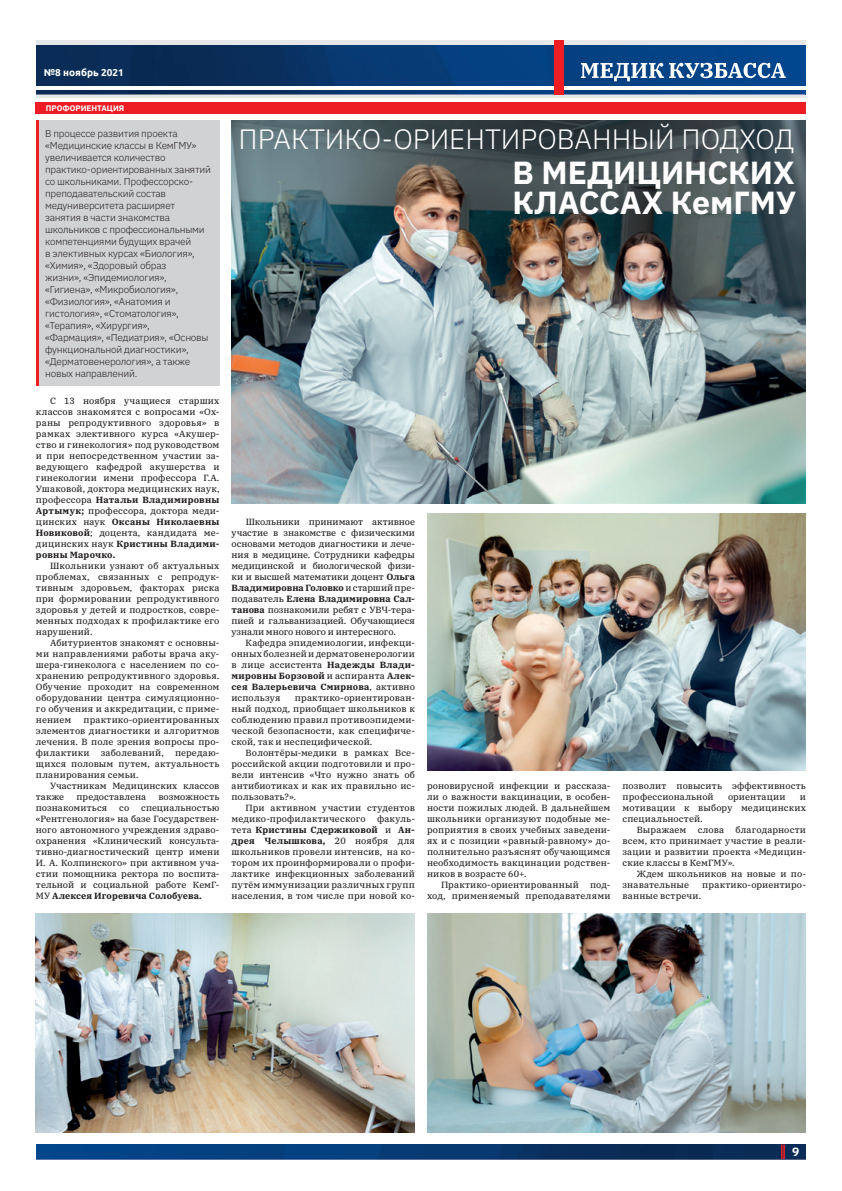
<style>
.page{position:relative;width:842px;height:1191px;background:#fff}
.page>*{position:absolute;margin:0;border:0;box-sizing:border-box;transform-origin:0 0}
.t1{font:700 32px/30px "IBM Plex Sans";color:#fff}
.t2{font:300 28px "IBM Plex Sans";color:#fff}
.t3{font:700 12px "IBM Plex Sans";color:#fff}
.t4{font:300 10px/12px "IBM Plex Sans";letter-spacing:-.02em;color:#231f20}
.t5{font:700 10px "Ubuntu";color:#fff}
.t6{font:9px/11px "IBM Plex Serif Text";letter-spacing:.015em;color:#231f20;text-align:justify}
.t7{font:700 9px/11px "IBM Plex Serif";letter-spacing:.02em;color:#231f20}
.t8{font:700 8px "IBM Plex Sans";color:#fff}
.s1{font-family:"IBM Plex Serif Text";font-weight:400}
.s2{font-family:"IBM Plex Serif";font-weight:700}
</style>
<div class="page">
<img style="left:36px;top:1144px;width:769px;height:15px">
<svg style="left:781px;top:1144px;width:4px;height:15px"></svg>
<svg style="left:36px;top:40px;width:770px;height:57px;background:#d5d9df"></svg>
<img style="left:36px;top:45px;width:768px;height:49px">
<hr style="left:36px;top:86px;width:770px;height:4px;background:#fff">
<svg style="left:581px;top:63px;width:205px;height:18px"></svg>
<div style="left:554px;top:40px;width:10px;height:55px;background:#ee1d23"></div>
<div style="left:36px;top:102px;width:770px;height:11px;background:#ee1d23"></div>
<div style="left:36px;top:121px;width:183px;height:265px;background:#d1d2d4"></div>
<hr style="left:36px;top:121px;width:3px;height:265px;background:#ee1d23">
<img style="left:231px;top:121px;width:575px;height:383px">
<img style="left:427px;top:513px;width:379px;height:257px">
<img style="left:36px;top:913px;width:379px;height:219px">
<img style="left:427px;top:913px;width:379px;height:219px">
<p class="t5" style="left:44px;top:66px;width:81px">№8 ноябрь 2021</p>
<p class="t8" style="left:46px;top:102px;width:80px">ПРОФОРИЕНТАЦИЯ</p>
<p class="t4" style="left:45px;top:126px;width:167px">В процессе развития проекта «Медицинские классы в КемГМУ» увеличивается количество практико-ориентированных занятий со школьниками. Профессорско&shy;преподавательский состав медуниверситета расширяет занятия в части знакомства школьников с профессиональными компетенциями будущих врачей<br>в элективных курсах «Биология», «Химия», «Здоровый образ<br>жизни», «Эпидемиология», «Гигиена», «Микробиология», «Физиология», «Анатомия и гистология», «Стоматология», «Терапия», «Хирургия», «Фармация», «Педиатрия», «Основы функциональной диагностики», «Дерматовенерология», а также новых направлений.</p>
<p class="t6" style="left:36px;top:394px;width:185px;text-indent:14px">С 13 ноября учащиеся старших классов знакомятся с вопросами «Ох&shy;раны репродуктивного здоровья» в рамках элективного курса «Акушер&shy;ство и гинекология» под руководством и при непосредственном участии за&shy;ведующего кафедрой акушерства и гинекологии имени профессора Г.А.<br>Ушаковой, доктора медицинских наук,</p>
<p class="t7" style="left:36px;top:493px;width:185px"><span class="s1">профессора</span> Натальи Владимировны</p>
<p class="t6" style="left:36px;top:504px;width:185px"><span class="s2">Артымук;</span> профессора, доктора меди-</p>
<p class="t7" style="left:36px;top:515px;width:185px"><span class="s1">цинских наук</span> Оксаны Николаевны</p>
<p class="t6" style="left:36px;top:526px;width:185px"><span class="s2">Новиковой</span>; доцента, кандидата ме-</p>
<p class="t7" style="left:36px;top:537px;width:185px"><span class="s1">дицинских наук</span> Кристины Владими&shy;ровны Марочко.</p>
<p class="t6" style="left:36px;top:559px;width:185px;text-indent:14px">Школьники узнают об актуальных проблемах, связанных с репродук&shy;тивным здоровьем, факторах риска при формировании репродуктивного здоровья у детей и подростков, совре&shy;менных подходах к профилактике его нарушений.</p>
<p class="t6" style="left:36px;top:636px;width:185px;text-indent:14px">Абитуриентов знакомят с основны&shy;ми направлениями работы врача аку&shy;шера-гинеколога с населением по со&shy;хранению репродуктивного здоровья.<br>Обучение проходит на современном оборудовании центра симуляционно&shy;го обучения и аккредитации, с приме&shy;нением</p>
<p class="t6" style="left:36px;top:713px;width:185px;text-indent:48px">практико-ориентированных элементов диагностики и алгоритмов лечения. В поле зрения вопросы про&shy;филактики заболеваний, передаю&shy;щихся половым путем, актуальность планирования семьи.</p>
<p class="t6" style="left:36px;top:779px;width:185px;text-indent:14px">Участникам Медицинских классов также</p>
<p class="t6" style="left:76px;top:790px;width:71px">предоставлена</p>
<p class="t6" style="left:158px;top:790px;width:63px">возможность</p>
<p class="t6" style="left:36px;top:801px;width:73px">познакомиться</p>
<p class="t6" style="left:119px;top:801px;width:12px">со</p>
<p class="t6" style="left:36px;top:801px;width:185px;text-indent:105px">специальностью «Рентгенология» на базе Государствен&shy;ного автономного учреждения здраво&shy;охранения «Клинический консульта&shy;тивно-диагностический центр имени И. А. Колпинского» при активном уча&shy;стии помощника ректора по воспита&shy;тельной и социальной работе КемГ-</p>
<p class="t7" style="left:36px;top:889px;width:167px"><span class="s1">МУ</span> Алексея Игоревича Солобуева.</p>
<h2 class="t2" style="left:239px;top:118px;width:557px">ПРАКТИКО-ОРИЕНТИРОВАННЫЙ ПОДХОД</h2>
<h1 class="t1" style="left:513px;top:155px;width:285px">В МЕДИЦИНСКИХ<br>КЛАССАХ КемГМУ</h1>
<p class="t6" style="left:231px;top:515px;width:185px;text-indent:14px">Школьники принимают активное участие в знакомстве с физическими основами методов диагностики и лече&shy;ния в медицине. Сотрудники кафедры медицинской и биологической физи&shy;ки и высшей математики доцент <span class="s2">Ольга</span></p>
<p class="t7" style="left:231px;top:581px;width:185px">Владимировна Головко <span class="s1">и старший пре&shy;подаватель</span> Елена Владимировна Сал-</p>
<p class="t6" style="left:231px;top:603px;width:185px"><span class="s2">танова</span> познакомили ребят с УВЧ-тера&shy;пией и гальванизацией. Обучающиеся узнали много нового и интересного.</p>
<p class="t6" style="left:231px;top:636px;width:185px;text-indent:14px">Кафедра эпидемиологии, инфекци&shy;онных болезней и дерматовенерологии в лице ассистента <span class="s2">Надежды Влади-</span></p>
<p class="t7" style="left:231px;top:669px;width:185px">мировны Борзовой <span class="s1">и аспиранта</span> Алек&shy;сея Валерьевича Смирнова<span class="s1">, активно</span></p>
<p class="t6" style="left:231px;top:691px;width:51px">используя</p>
<p class="t6" style="left:231px;top:691px;width:185px;text-indent:63px">практико-ориентирован&shy;ный подход, приобщает школьников к соблюдению правил противоэпидеми&shy;ческой безопасности, как специфиче&shy;ской, так и неспецифической.</p>
<p class="t6" style="left:231px;top:746px;width:185px;text-indent:14px">Волонтёры-медики в рамках Все&shy;российской акции подготовили и про&shy;вели интенсив «Что нужно знать об антибиотиках и как их правильно ис&shy;пользовать?».</p>
<p class="t6" style="left:231px;top:801px;width:185px;text-indent:14px">При активном участии студентов медико-профилактического</p>
<p class="t6" style="left:377px;top:812px;width:39px">факуль-</p>
<p class="t7" style="left:231px;top:823px;width:185px"><span class="s1">тета</span> Кристины Сдержиковой <span class="s1">и</span> Ан&shy;дрея Челышкова, <span class="s1">20 ноября для</span></p>
<p class="t6" style="left:231px;top:845px;width:185px">школьников провели интенсив, на ко&shy;тором их проинформировали о профи&shy;лактике инфекционных заболеваний путём иммунизации различных групп населения, в том числе при новой ко-</p>
<p class="t6" style="left:427px;top:779px;width:185px">роновирусной инфекции и рассказа-</p>
<p class="t6" style="left:427px;top:790px;width:185px">ли о важности вакцинации, в особен-</p>
<p class="t6" style="left:427px;top:801px;width:185px">ности пожилых людей. В дальнейшем</p>
<p class="t6" style="left:427px;top:812px;width:185px">школьники организуют подобные ме-</p>
<p class="t6" style="left:427px;top:823px;width:185px">роприятия в своих учебных заведени-</p>
<p class="t6" style="left:427px;top:834px;width:185px">ях и с позиции «равный-равному» до-</p>
<p class="t6" style="left:427px;top:845px;width:185px">полнительно разъяснят обучающимся</p>
<p class="t6" style="left:427px;top:856px;width:185px">необходимость вакцинации родствен-</p>
<p class="t6" style="left:427px;top:867px;width:101px">ников в возрасте 60+.</p>
<p class="t6" style="left:441px;top:878px;width:139px">Практико-ориентированный</p>
<p class="t6" style="left:427px;top:878px;width:185px;text-align:right">под-<br>ход, применяемый преподавателями</p>
<p class="t6" style="left:622px;top:779px;width:185px">позволит повысить эффективность профессиональной</p>
<p class="t6" style="left:728px;top:790px;width:59px">ориентации</p>
<p class="t6" style="left:800px;top:790px;width:8px">и</p>
<p class="t6" style="left:622px;top:801px;width:185px">мотивации к выбору медицинских</p>
<p class="t6" style="left:622px;top:812px;width:82px">специальностей.</p>
<p class="t6" style="left:637px;top:823px;width:51px">Выражаем</p>
<p class="t6" style="left:698px;top:823px;width:28px">слова</p>
<p class="t6" style="left:622px;top:823px;width:185px;text-indent:113px">благодарности всем, кто принимает участие в реали&shy;зации и развитии проекта «Медицин&shy;ские классы в КемГМУ».</p>
<p class="t6" style="left:622px;top:867px;width:185px;text-indent:14px">Ждем школьников на новые и по&shy;знавательные</p>
<p class="t6" style="left:702px;top:878px;width:105px">практико-ориентиро-</p>
<p class="t6" style="left:622px;top:889px;width:80px">ванные встречи.</p>
<h3 class="t3" style="left:792px;top:1142px;width:9px">9</h3>
</div>
